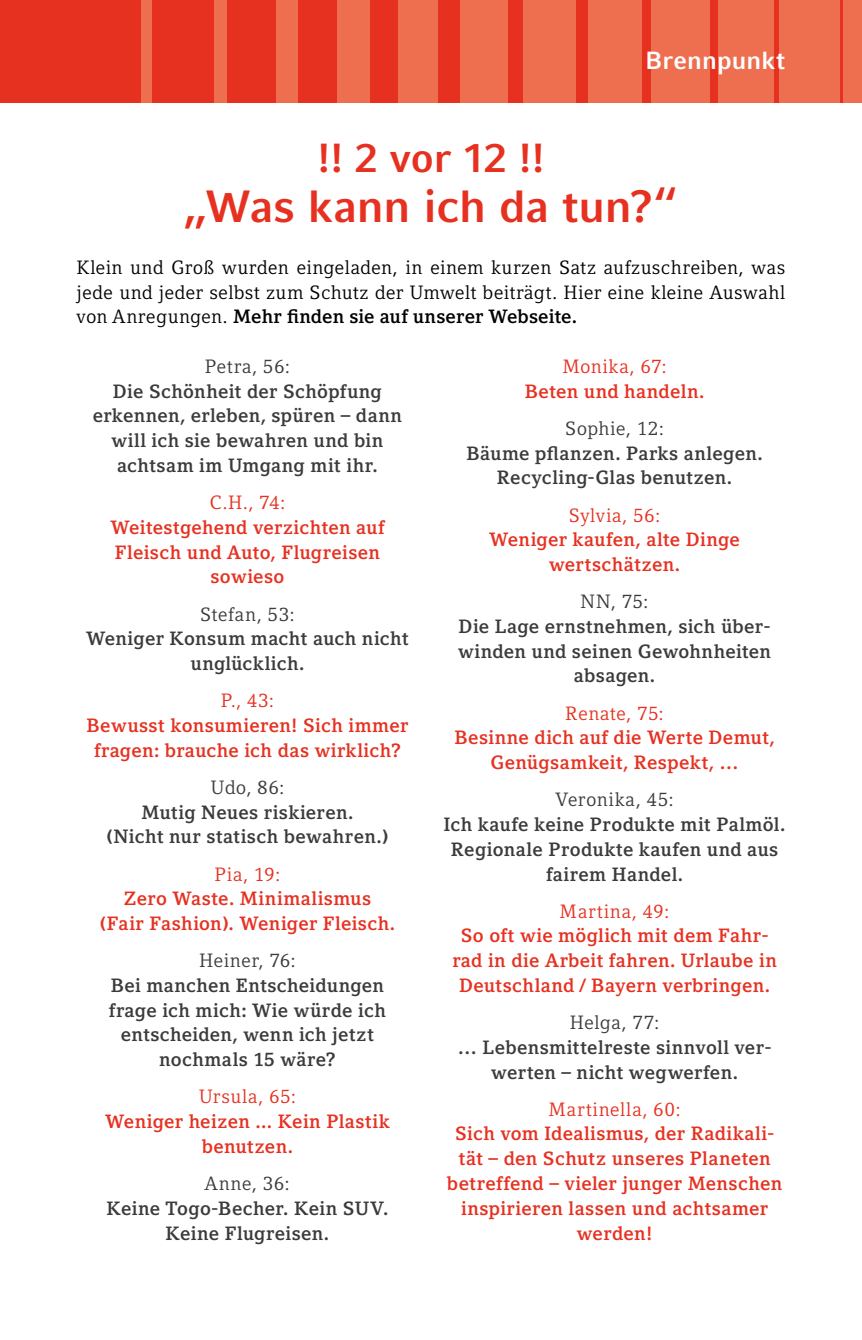
<style>
.page{position:relative;width:862px;height:1340px;background:#fff}
.page>*{position:absolute;margin:0;border:0;box-sizing:border-box;transform-origin:0 0}
.t1{font:700 45px "Compatil Fact LT Pro";letter-spacing:-.01em;color:#e63121}
.t2{font:700 40.5px "Compatil Fact LT Pro";color:#e63121}
.t3{font:700 24.75px "Compatil Fact LT Pro";letter-spacing:.01em;color:#fff}
.t4{font:700 19.12px/24.8px "Compatil Letter LT Pro";letter-spacing:.015em;color:#3b3b3a;text-align:center}
.t5{font:700 19.12px/24.8px "Compatil Letter LT Pro";letter-spacing:.015em;color:#e63121;text-align:center}
.t6{font:19.12px/24.8px "Compatil Letter LT Pro";letter-spacing:.01em;color:#000;text-align:justify}
.t7{font:19.12px "Compatil Letter LT Pro";letter-spacing:.03em;color:#e63121}
.t8{font:19.12px "Compatil Letter LT Pro";letter-spacing:.02em;color:#3b3b3a}
.s1{font-weight:700}
</style>
<div class="page">
<div style="left:0;top:0;width:861px;height:102px;background:#ee6f50"></div>
<div style="left:0;top:0;width:140px;height:102px;background:#e63121"></div>
<div style="left:152px;top:0;width:62px;height:102px;background:#e63121"></div>
<div style="left:227px;top:0;width:49px;height:102px;background:#e63121"></div>
<div style="left:298px;top:0;width:38px;height:102px;background:#e63121"></div>
<div style="left:370px;top:0;width:27px;height:102px;background:#e63121"></div>
<div style="left:438px;top:0;width:21px;height:102px;background:#e63121"></div>
<div style="left:508px;top:0;width:14px;height:102px;background:#e63121"></div>
<div style="left:576px;top:0;width:11px;height:102px;background:#e63121"></div>
<div style="left:641px;top:0;width:9px;height:102px;background:#e63121"></div>
<div style="left:709px;top:0;width:8px;height:102px;background:#e63121"></div>
<hr style="left:839px;top:0;width:3px;height:102px;background:#e63121">
<svg style="left:774px;top:0;width:3px;height:102px"></svg>
<p class="t3" style="left:644px;top:46px;width:142px">Brennpunkt</p>
<h2 class="t2" style="left:317px;top:134px;width:229px">!! 2 vor 12 !!</h2>
<h1 class="t1" style="left:184px;top:179px;width:494px">„Was kann ich da tun?“</h1>
<p class="t6" style="left:77px;top:255px;width:710px">Klein und Groß wurden eingeladen, in einem kurzen Satz aufzuschreiben, was jede und jeder selbst zum Schutz der Umwelt beiträgt. Hier eine kleine Auswahl von Anregungen. <span class="s1">Mehr finden sie auf unserer Webseite.</span></p>
<p class="t8" style="left:204px;top:355px;width:87px">Petra, 56:</p>
<p class="t4" style="left:93px;top:379px;width:310px">Die Schönheit der Schöpfung erkennen, erleben, spüren – dann will ich sie bewahren und bin achtsam im Umgang mit ihr.</p>
<p class="t7" style="left:209px;top:491px;width:77px">C.H., 74:</p>
<p class="t5" style="left:110px;top:515px;width:275px">Weitestgehend verzichten auf<br>Fleisch und Auto, Flugreisen sowieso</p>
<p class="t8" style="left:200px;top:602px;width:96px">Stefan, 53:</p>
<p class="t4" style="left:86px;top:626px;width:324px">Weniger Konsum macht auch nicht unglücklich.</p>
<p class="t7" style="left:220px;top:689px;width:55px">P., 43:</p>
<p class="t5" style="left:86px;top:713px;width:323px">Bewusst konsumieren! Sich immer fragen: brauche ich das wirklich?</p>
<p class="t8" style="left:210px;top:776px;width:76px">Udo, 86:</p>
<p class="t4" style="left:106px;top:799px;width:283px">Mutig Neues riskieren.<br>(Nicht nur statisch bewahren.)</p>
<p class="t7" style="left:214px;top:862px;width:68px">Pia, 19:</p>
<p class="t5" style="left:100px;top:886px;width:297px">Zero Waste. Minimalismus (Fair Fashion). Weniger Fleisch.</p>
<p class="t8" style="left:199px;top:949px;width:98px">Heiner, 76:</p>
<p class="t4" style="left:109px;top:973px;width:278px">Bei manchen Entscheidungen frage ich mich: Wie würde ich entscheiden, wenn ich jetzt nochmals 15 wäre?</p>
<p class="t7" style="left:199px;top:1085px;width:99px">Ursula, 65:</p>
<p class="t5" style="left:105px;top:1109px;width:286px">Weniger heizen ... Kein Plastik benutzen.</p>
<p class="t8" style="left:205px;top:1172px;width:86px">Anne, 36:</p>
<p class="t4" style="left:106px;top:1195px;width:283px">Keine Togo-Becher. Kein SUV.<br>Keine Flugreisen.</p>
<p class="t7" style="left:562px;top:355px;width:106px">Monika, 67:</p>
<p class="t5" style="left:524px;top:379px;width:181px">Beten und handeln.</p>
<p class="t8" style="left:564px;top:417px;width:100px">Sophie, 12:</p>
<p class="t4" style="left:466px;top:441px;width:298px">Bäume pflanzen. Parks anlegen.<br>Recycling-Glas benutzen.</p>
<p class="t7" style="left:568px;top:504px;width:93px">Sylvia, 56:</p>
<p class="t5" style="left:489px;top:527px;width:252px">Weniger kaufen, alte Dinge wertschätzen.</p>
<p class="t8" style="left:580px;top:590px;width:69px">NN, 75:</p>
<p class="t4" style="left:458px;top:614px;width:314px">Die Lage ernstnehmen, sich über&shy;winden und seinen Gewohnheiten absagen.</p>
<p class="t7" style="left:565px;top:701px;width:100px">Renate, 75:</p>
<p class="t5" style="left:454px;top:725px;width:321px">Besinne dich auf die Werte Demut,<br>Genügsamkeit, Respekt, …</p>
<p class="t8" style="left:555px;top:788px;width:120px">Veronika, 45:</p>
<p class="t4" style="left:443px;top:812px;width:343px">Ich kaufe keine Produkte mit Palmöl.<br>Regionale Produkte kaufen und aus fairem Handel.</p>
<p class="t7" style="left:559px;top:899px;width:111px">Martina, 49:</p>
<p class="t5" style="left:452px;top:923px;width:326px">So oft wie möglich mit dem Fahr&shy;rad in die Arbeit fahren. Urlaube in<br>Deutschland / Bayern verbringen.</p>
<p class="t8" style="left:569px;top:1011px;width:91px">Helga, 77:</p>
<p class="t4" style="left:457px;top:1035px;width:315px">… Lebensmittelreste sinnvoll ver&shy;werten – nicht wegwerfen.</p>
<p class="t7" style="left:548px;top:1097px;width:134px">Martinella, 60:</p>
<p class="t5" style="left:446px;top:1121px;width:336px">Sich vom Idealismus, der Radikali&shy;tät – den Schutz unseres Planeten betreffend – vieler junger Menschen inspirieren lassen und achtsamer werden!</p>
</div>
